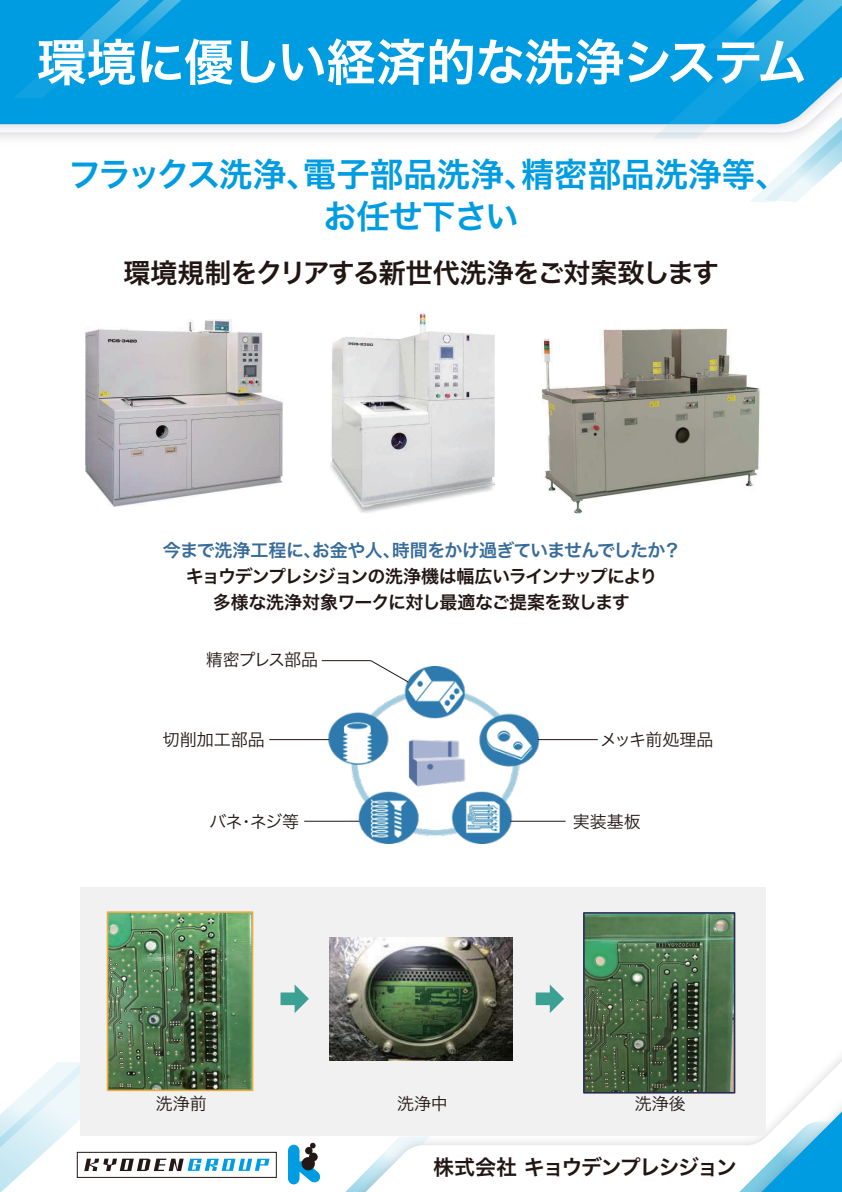
<style>
.page{position:relative;width:842px;height:1192px;background:#fff}
.page>*{position:absolute;margin:0;border:0;box-sizing:border-box;transform-origin:0 0}
.t1{font:50px "Hiragino Sans W6";letter-spacing:-.02em;color:#fff}
.t2{font:33.5px/42.5px "Hiragino Sans W6";color:#009ce1;text-align:center}
.t3{font:27px "Hiragino Sans W6";letter-spacing:-.035em;color:#211613}
.t4{font:21px "Hiragino Sans W6";letter-spacing:-.075em;color:#211613}
.t5{font:18px/26px "Hiragino Sans W6";letter-spacing:-.055em;color:#211613;text-align:center}
.t6{font:18px "Hiragino Sans W6";letter-spacing:-.04em;color:#376b99}
.t7{font:17px "Hiragino Sans W3";color:#211613}
.t8{font:17px "Hiragino Sans W3";letter-spacing:-.06em;color:#211613}
.t9{font:17px "Hiragino Sans W3";letter-spacing:-.02em;color:#211613}
</style>
<div class="page">
<svg style="left:288px;top:1056px;width:554px;height:136px"></svg>
<img style="left:734px;top:1084px;width:108px;height:108px">
<svg style="left:739px;top:1112px;width:103px;height:80px"></svg>
<svg style="left:0;top:1030px;width:269px;height:162px"></svg>
<div style="left:0;top:0;width:653px;height:124px;background:#009ce1"></div>
<svg style="left:13px;top:0;width:168px;height:98px;background:#099fe1"></svg>
<svg style="left:653px;top:0;width:189px;height:202px"></svg>
<div style="left:81px;top:888px;width:685px;height:248px;background:#f0f1f0"></div>
<img style="left:85px;top:319px;width:197px;height:187px">
<img style="left:330px;top:314px;width:165px;height:199px">
<img style="left:325px;top:666px;width:221px;height:177px">
<img style="left:110px;top:914px;width:140px;height:174px">
<div style="left:107px;top:911px;width:146px;height:180px;border:2px solid #e9ae3d"></div>
<img style="left:329px;top:937px;width:184px;height:123px">
<img style="left:586px;top:915px;width:146px;height:176px">
<div style="left:583px;top:912px;width:152px;height:182px;border:2px solid #272d52"></div>
<svg style="left:280px;top:984px;width:29px;height:29px"></svg>
<svg style="left:536px;top:984px;width:28px;height:29px"></svg>
<hr style="left:322px;top:660px;width:49px;height:1px;background:#211613">
<svg style="left:370px;top:660px;width:39px;height:23px"></svg>
<hr style="left:269px;top:739px;width:60px;height:1px;background:#211613">
<hr style="left:304px;top:821px;width:56px;height:1px;background:#211613">
<hr style="left:510px;top:821px;width:56px;height:1px;background:#211613">
<hr style="left:538px;top:739px;width:60px;height:1px;background:#211613">
<img style="left:541px;top:328px;width:219px;height:186px">
<h1 class="t1" style="left:37px;top:17px;width:772px">環境に優しい経済的な洗浄システム</h1>
<h2 class="t2" style="left:68px;top:152px;width:722px">フラックス洗浄、電子部品洗浄、精密部品洗浄等、お任せ下さい</h2>
<h3 class="t3" style="left:124px;top:248px;width:597px">環境規制をクリアする新世代洗浄をご対案致します</h3>
<p class="t6" style="left:163px;top:534px;width:520px">今まで洗浄工程に、お金や人、時間をかけ過ぎていませんでしたか？</p>
<p class="t5" style="left:186px;top:563px;width:473px">キョウデンプレシジョンの洗浄機は幅広いラインナップにより多様な洗浄対象ワークに対し最適なご提案を致します</p>
<p class="t8" style="left:206px;top:645px;width:114px">精密プレス部品</p>
<p class="t7" style="left:163px;top:724px;width:103px">切削加工部品</p>
<p class="t9" style="left:600px;top:724px;width:115px">メッキ前処理品</p>
<p class="t7" style="left:209px;top:806px;width:91px">バネ・ネジ等</p>
<p class="t7" style="left:573px;top:806px;width:69px">実装基板</p>
<p class="t7" style="left:156px;top:1089px;width:52px">洗浄前</p>
<p class="t7" style="left:397px;top:1089px;width:52px">洗浄中</p>
<p class="t7" style="left:635px;top:1089px;width:52px">洗浄後</p>
<p class="t4" style="left:433px;top:1149px;width:305px">株式会社キョウデンプレシジョン</p>
</div>
